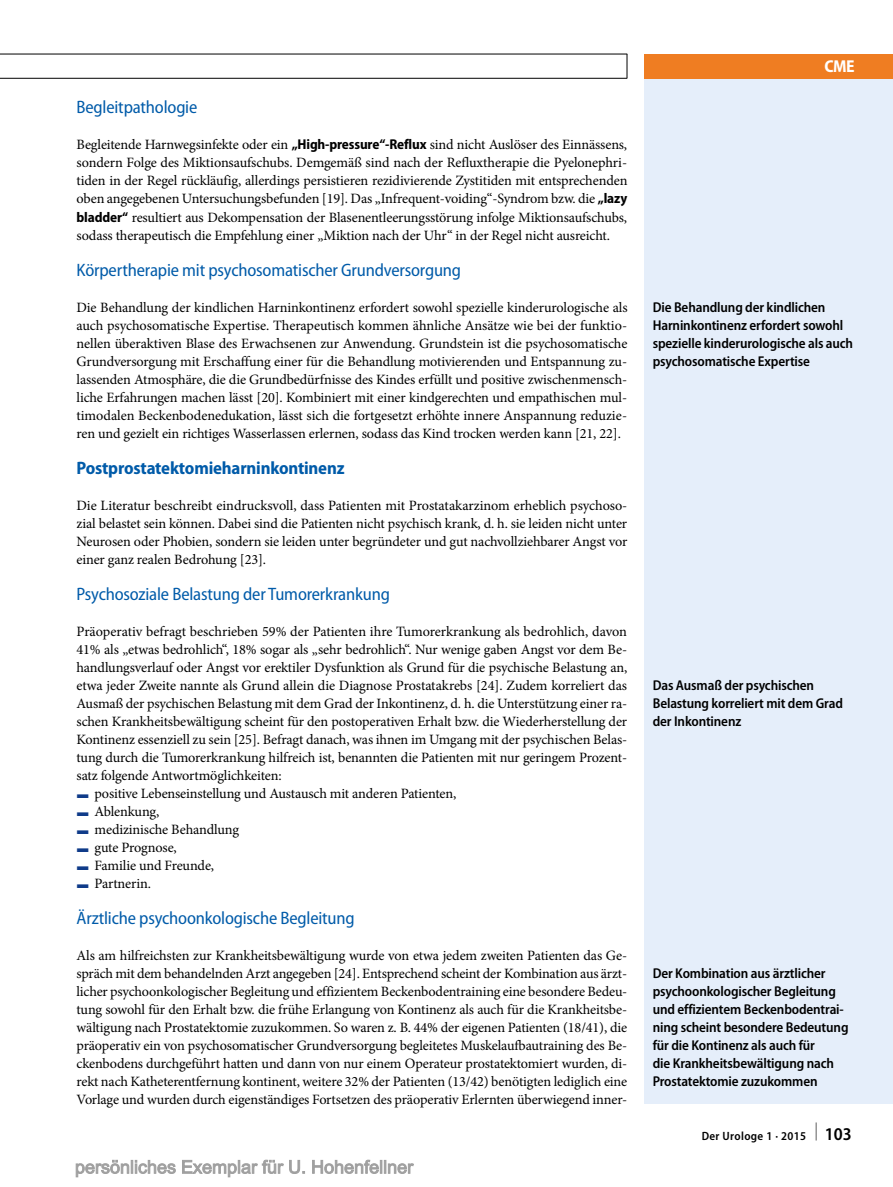
<style>
.page{position:relative;width:893px;height:1187px;background:#fff}
.page>*{position:absolute;margin:0;border:0;box-sizing:border-box;transform-origin:0 0}
.t1{font:semi-condensed 18px "Myriad Pro";letter-spacing:-.01em;color:#005ba9}
.t2{font:700 semi-condensed 18px "Myriad Pro";letter-spacing:-.01em;color:#005ba9}
.t3{font:700 semi-condensed 17.25px "Myriad Pro";color:#fff}
.t4{font:14.25px/18px "Minion Pro";letter-spacing:-.01em;color:#000;text-align:justify}
.t5{font:600 semi-condensed 14.25px/18px "Myriad Pro";letter-spacing:-.01em;color:#000}
.t6{font:600 semi-condensed 12px "Myriad Pro";letter-spacing:.03em;color:#000}
.s1{font-family:"Myriad Pro";font-weight:700;font-stretch:semi-condensed}
.s2{font-family:"S Buttons";color:#0f3b89}
.s3{font-size:18px}
</style>
<div class="page">
<div style="left:644px;top:78px;width:249px;height:1025px;background:#e5eefa"></div>
<div style="left:644px;top:54px;width:249px;height:24px;background:#ef7d22"></div>
<hr style="left:0;top:54px;width:627px;height:1px;background:#000">
<hr style="left:0;top:78px;width:627px;height:1px;background:#000">
<svg style="left:627px;top:54px;width:1px;height:24px"></svg>
<svg style="left:75px;top:1159px;width:339px;height:18px"></svg>
<p class="t1" style="left:77px;top:98px;width:122px">Begleitpathologie</p>
<p class="t4" style="left:77px;top:136px;width:552px">Begleitende Harnwegsinfekte oder ein <span class="s1">„High-pressure“-Reflux</span> sind nicht Auslöser des Einnässens, sondern Folge des Miktionsaufschubs. Demgemäß sind nach der Refluxtherapie die Pyelonephri&shy;tiden in der Regel rückläufig, allerdings persistieren rezidivierende Zystitiden mit entsprechenden oben angegebenen Untersuchungsbefunden [19]. Das „Infrequent-voiding“-Syndrom bzw. die <span class="s1">„lazy bladder“</span> resultiert aus Dekompensation der Blasenentleerungsstörung infolge Miktionsaufschubs, sodass therapeutisch die Empfehlung einer „Miktion nach der Uhr“ in der Regel nicht ausreicht.</p>
<p class="t1" style="left:77px;top:260px;width:386px">Körpertherapie mit psychosomatischer Grundversorgung</p>
<p class="t4" style="left:77px;top:298px;width:553px">Die Behandlung der kindlichen Harninkontinenz erfordert sowohl spezielle kinderurologische als auch psychosomatische Expertise. Therapeutisch kommen ähnliche Ansätze wie bei der funktio&shy;nellen überaktiven Blase des Erwachsenen zur Anwendung. Grundstein ist die psychosomatische Grundversorgung mit Erschaffung einer für die Behandlung motivierenden und Entspannung zu&shy;lassenden Atmosphäre, die die Grundbedürfnisse des Kindes erfüllt und positive zwischenmensch&shy;liche Erfahrungen machen lässt [20]. Kombiniert mit einer kindgerechten und empathischen mul&shy;timodalen Beckenbodenedukation, lässt sich die fortgesetzt erhöhte innere Anspannung reduzie&shy;ren und gezielt ein richtiges Wasserlassen erlernen, sodass das Kind trocken werden kann [21, 22].</p>
<p class="t2" style="left:77px;top:457px;width:269px">Postprostatektomieharninkontinenz</p>
<p class="t4" style="left:77px;top:496px;width:552px">Die Literatur beschreibt eindrucksvoll, dass Patienten mit Prostatakarzinom erheblich psychoso&shy;zial belastet sein können. Dabei sind die Patienten nicht psychisch krank, d. h. sie leiden nicht unter Neurosen oder Phobien, sondern sie leiden unter begründeter und gut nachvollziehbarer Angst vor einer ganz realen Bedrohung [23].</p>
<p class="t1" style="left:77px;top:584px;width:315px">Psychosoziale Belastung der Tumorerkrankung</p>
<p class="t4" style="left:77px;top:622px;width:552px;text-align:left">Präoperativ befragt beschrieben 59% der Patienten ihre Tumorerkrankung als bedrohlich, davon 41% als „etwas bedrohlich“, 18% sogar als „sehr bedrohlich“. Nur wenige gaben Angst vor dem Be&shy;handlungsverlauf oder Angst vor erektiler Dysfunktion als Grund für die psychische Belastung an, etwa jeder Zweite nannte als Grund allein die Diagnose Prostatakrebs [24]. Zudem korreliert das Ausmaß der psychischen Belastung mit dem Grad der Inkontinenz, d. h. die Unterstützung einer ra&shy;schen Krankheitsbewältigung scheint für den postoperativen Erhalt bzw. die Wiederherstellung der Kontinenz essenziell zu sein [25]. Befragt danach, was ihnen im Umgang mit der psychischen Belas&shy;tung durch die Tumorerkrankung hilfreich ist, benannten die Patienten mit nur geringem Prozent&shy;satz folgende Antwortmöglichkeiten:<br><span class="s2">F</span> positive Lebenseinstellung und Austausch mit anderen Patienten,<br><span class="s2">F</span> Ablenkung,<br><span class="s2">F</span> medizinische Behandlung<br><span class="s2">F</span> gute Prognose,<br><span class="s2">F</span> Familie und Freunde,<br><span class="s2">F</span> Partnerin.</p>
<p class="t1" style="left:77px;top:908px;width:280px">Ärztliche psychoonkologische Begleitung</p>
<p class="t4" style="left:77px;top:946px;width:552px">Als am hilfreichsten zur Krankheitsbewältigung wurde von etwa jedem zweiten Patienten das Ge&shy;spräch mit dem behandelnden Arzt angegeben [24]. Entsprechend scheint der Kombination aus ärzt&shy;licher psychoonkologischer Begleitung und effizientem Beckenbodentraining eine besondere Bedeu&shy;tung sowohl für den Erhalt bzw. die frühe Erlangung von Kontinenz als auch für die Krankheitsbe&shy;wältigung nach Prostatektomie zuzukommen. So waren z. B. 44% der eigenen Patienten (18/41), die präoperativ ein von psychosomatischer Grundversorgung begleitetes Muskelaufbautraining des Be&shy;ckenbodens durchgeführt hatten und dann von nur einem Operateur prostatektomiert wurden, di&shy;rekt nach Katheterentfernung kontinent, weitere 32% der Patienten (13/42) benötigten lediglich eine Vorlage und wurden durch eigenständiges Fortsetzen des präoperativ Erlernten überwiegend inner-</p>
<p class="t3" style="left:824px;top:56px;width:32px">CME</p>
<p class="t5" style="left:653px;top:298px;width:202px">Die Behandlung der kindlichen Harninkontinenz erfordert sowohl spezielle kinderurologische als auch psychosomatische Expertise</p>
<p class="t5" style="left:653px;top:676px;width:192px">Das Ausmaß der psychischen<br>Belastung korreliert mit dem Grad der Inkontinenz</p>
<p class="t5" style="left:653px;top:964px;width:197px">Der Kombination aus ärztlicher psychoonkologischer Begleitung und effizientem Beckenbodentrai&shy;ning scheint besondere Bedeutung für die Kontinenz als auch für<br>die Krankheitsbewältigung nach<br>Prostatektomie zuzukommen</p>
<p class="t6" style="left:702px;top:1129px;width:152px">Der Urologe 1 · 2015 <sup>|</sup> <span class="s3">103</span></p>
</div>
